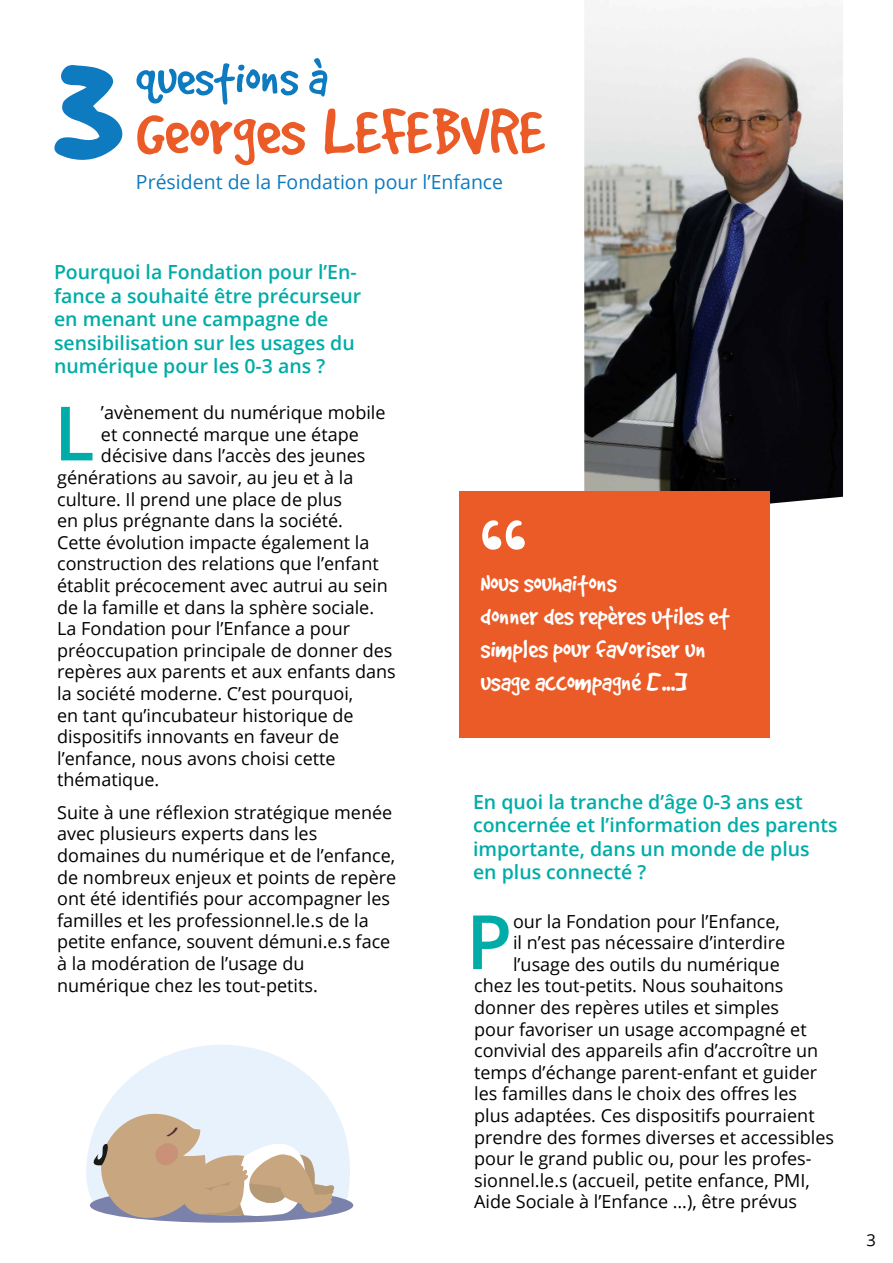
<style>
.page{position:relative;width:893px;height:1263px;background:#fff}
.page>*{position:absolute;margin:0;border:0;box-sizing:border-box;transform-origin:0 0}
.t1{font:211.5px "Good Dog";color:#0e7abf}
.t2{font:600 75px "Open Sans";color:#00aca7}
.t3{font:72px "Good Dog";color:#eb5b27}
.t4{font:54px "Good Dog";color:#0e7abf}
.t5{font:28.5px/33px "Good Dog";color:#fff}
.t6{font:600 19.5px/23.4px "Open Sans";color:#00aca7}
.t7{font:19.5px "Open Sans";color:#0e7abf}
.t8{font:18px/21.6px "Open Sans";color:#000}
.t9{font:16.5px "Open Sans";color:#000}
</style>
<div class="page">
<img style="left:584px;top:22px;width:259px;height:482px">
<svg style="left:86px;top:1045px;width:264px;height:178px"></svg>
<div style="left:459px;top:491px;width:311px;height:247px;background:#eb5b27"></div>
<svg style="left:482px;top:520px;width:43px;height:30px"></svg>
<h1 class="t1" style="left:51px;top:-7px;width:73px">3</h1>
<h3 class="t4" style="left:136px;top:50px;width:193px">questions à</h3>
<h3 class="t3" style="left:136px;top:94px;width:410px">Georges LEFEBVRE</h3>
<p class="t7" style="left:136px;top:168px;width:369px">Président de la Fondation pour l’Enfance</p>
<p class="t6" style="left:54px;top:260px;width:309px">Pourquoi la Fondation pour l’En&shy;fance a souhaité être précurseur en menant une campagne de sensibilisation sur les usages du numérique pour les 0-3 ans ?</p>
<p class="t8" style="left:101px;top:401px;width:286px">’avènement du numérique mobile</p>
<p class="t8" style="left:101px;top:423px;width:259px">et connecté marque une étape</p>
<p class="t8" style="left:101px;top:444px;width:266px">décisive dans l’accès des jeunes</p>
<p class="t8" style="left:57px;top:466px;width:298px">générations au savoir, au jeu et à la</p>
<p class="t8" style="left:57px;top:488px;width:286px">culture. Il prend une place de plus</p>
<p class="t8" style="left:57px;top:509px;width:287px">en plus prégnante dans la société.</p>
<p class="t8" style="left:57px;top:531px;width:314px">Cette évolution impacte également la</p>
<p class="t8" style="left:57px;top:552px;width:323px">construction des relations que l’enfant</p>
<p class="t8" style="left:57px;top:574px;width:332px">établit précocement avec autrui au sein</p>
<p class="t8" style="left:57px;top:596px;width:318px">de la famille et dans la sphère sociale.</p>
<p class="t8" style="left:57px;top:617px;width:294px">La Fondation pour l’Enfance a pour</p>
<p class="t8" style="left:57px;top:639px;width:337px">préoccupation principale de donner des</p>
<p class="t8" style="left:57px;top:660px;width:340px">repères aux parents et aux enfants dans</p>
<p class="t8" style="left:57px;top:682px;width:298px">la société moderne. C’est pourquoi,</p>
<p class="t8" style="left:57px;top:704px;width:298px">en tant qu’incubateur historique de</p>
<p class="t8" style="left:57px;top:725px;width:283px">dispositifs innovants en faveur de</p>
<p class="t8" style="left:57px;top:747px;width:280px">l’enfance, nous avons choisi cette</p>
<p class="t8" style="left:57px;top:768px;width:104px">thématique.</p>
<p class="t8" style="left:57px;top:801px;width:341px">Suite à une réflexion stratégique menée avec plusieurs experts dans les domaines du numérique et de l’enfance, de nombreux enjeux et points de repère ont été identifiés pour accompagner les familles et les professionnel.le.s de la petite enfance, souvent démuni.e.s face à la modération de l’usage du numérique chez les tout-petits.</p>
<h2 class="t2" style="left:54px;top:382px;width:42px">L</h2>
<h3 class="t5" style="left:480px;top:566px;width:251px">Nous souhaitons<br>donner des repères utiles et simples pour favoriser un usage accompagné [...]</h3>
<p class="t6" style="left:473px;top:790px;width:366px">En quoi la tranche d’âge 0-3 ans est concernée et l’information des parents importante, dans un monde de plus en plus connecté ?</p>
<p class="t8" style="left:513px;top:910px;width:268px">our la Fondation pour l’Enfance,</p>
<p class="t8" style="left:513px;top:931px;width:274px">il n’est pas nécessaire d’interdire</p>
<p class="t8" style="left:513px;top:953px;width:268px">l’usage des outils du numérique</p>
<p class="t8" style="left:474px;top:974px;width:311px">chez les tout-petits. Nous souhaitons</p>
<p class="t8" style="left:474px;top:996px;width:306px">donner des repères utiles et simples</p>
<p class="t8" style="left:474px;top:1018px;width:334px">pour favoriser un usage accompagné et</p>
<p class="t8" style="left:474px;top:1039px;width:346px">convivial des appareils afin d’accroître un</p>
<p class="t8" style="left:474px;top:1061px;width:345px">temps d’échange parent-enfant et guider</p>
<p class="t8" style="left:474px;top:1082px;width:325px">les familles dans le choix des offres les</p>
<p class="t8" style="left:474px;top:1104px;width:342px">plus adaptées. Ces dispositifs pourraient</p>
<p class="t8" style="left:474px;top:1126px;width:361px">prendre des formes diverses et accessibles</p>
<p class="t8" style="left:474px;top:1147px;width:339px">pour le grand public ou, pour les profes-</p>
<p class="t8" style="left:474px;top:1169px;width:337px">sionnel.le.s (accueil, petite enfance, PMI,</p>
<p class="t8" style="left:474px;top:1190px;width:325px">Aide Sociale à l’Enfance …), être prévus</p>
<h2 class="t2" style="left:466px;top:890px;width:48px">P</h2>
<p class="t9" style="left:866px;top:1229px;width:11px">3</p>
</div>
